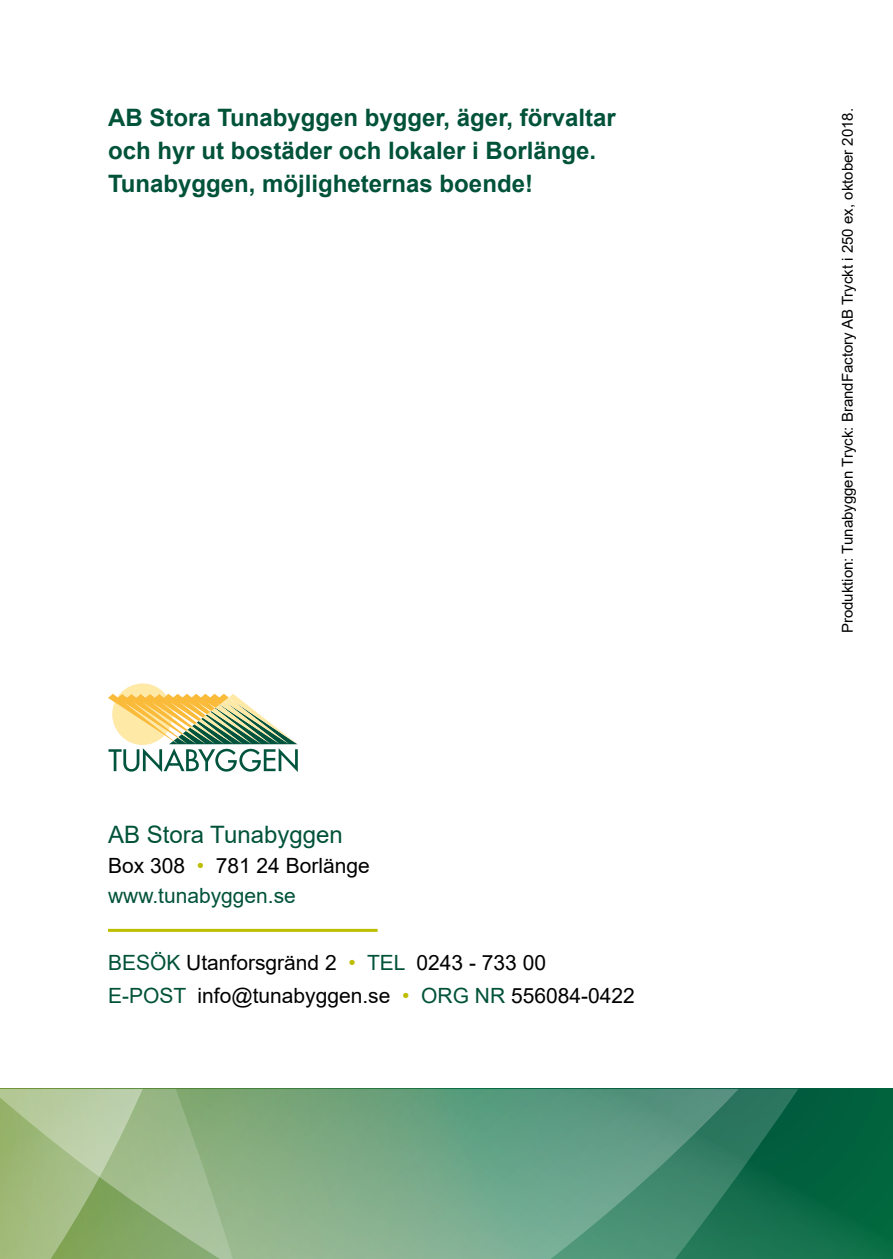
<style>
.page{position:relative;width:893px;height:1259px;background:#fff}
.page>*{position:absolute;margin:0;border:0;box-sizing:border-box;transform-origin:0 0}
.t1{font:700 24px/33px "Arial";color:#005239}
.t2{font:24px "Arial";color:#005239}
.t3{font:21px/30px "Arial";color:#000}
.t4{font:15px "Arial";color:#000}
.s1{color:#bebd00}
.s2{color:#005239}
</style>
<div class="page">
<svg style="left:108px;top:683px;width:190px;height:89px"></svg>
<svg style="left:799px;top:1088px;width:94px;height:171px;background:#046540"></svg>
<svg style="left:0;top:1088px;width:799px;height:171px;background:#73a47e"></svg>
<hr style="left:108px;top:929px;width:270px;height:3px;background:#bebd00">
<p class="t1" style="left:108px;top:101px;width:509px">AB Stora Tunabyggen bygger, äger, förvaltar och hyr ut bostäder och lokaler i Borlänge.<br>Tunabyggen, möjligheternas boende!</p>
<p class="t2" style="left:108px;top:817px;width:236px">AB Stora Tunabyggen</p>
<p class="t3" style="left:108px;top:850px;width:263px">Box 308 <span class="s1">•</span> 781 24 Borlänge <span class="s2">www.tunabyggen.se</span></p>
<p class="t3" style="left:108px;top:946px;width:528px;line-height:33px"><span class="s2">BESÖK</span> Utanforsgränd 2 <span class="s1">•</span> <span class="s2">TEL</span> 0243 - 733 00<br><span class="s2">E-POST</span> info@tunabyggen.se <span class="s1">•</span> <span class="s2">ORG NR</span> 556084-0422</p>
<p class="t4" style="left:837px;top:633px;width:527px;rotate:-90deg">Produktion: Tunabyggen Tryck: BrandFactory AB Tryckt i 250 ex, oktober 2018.</p>
</div>
